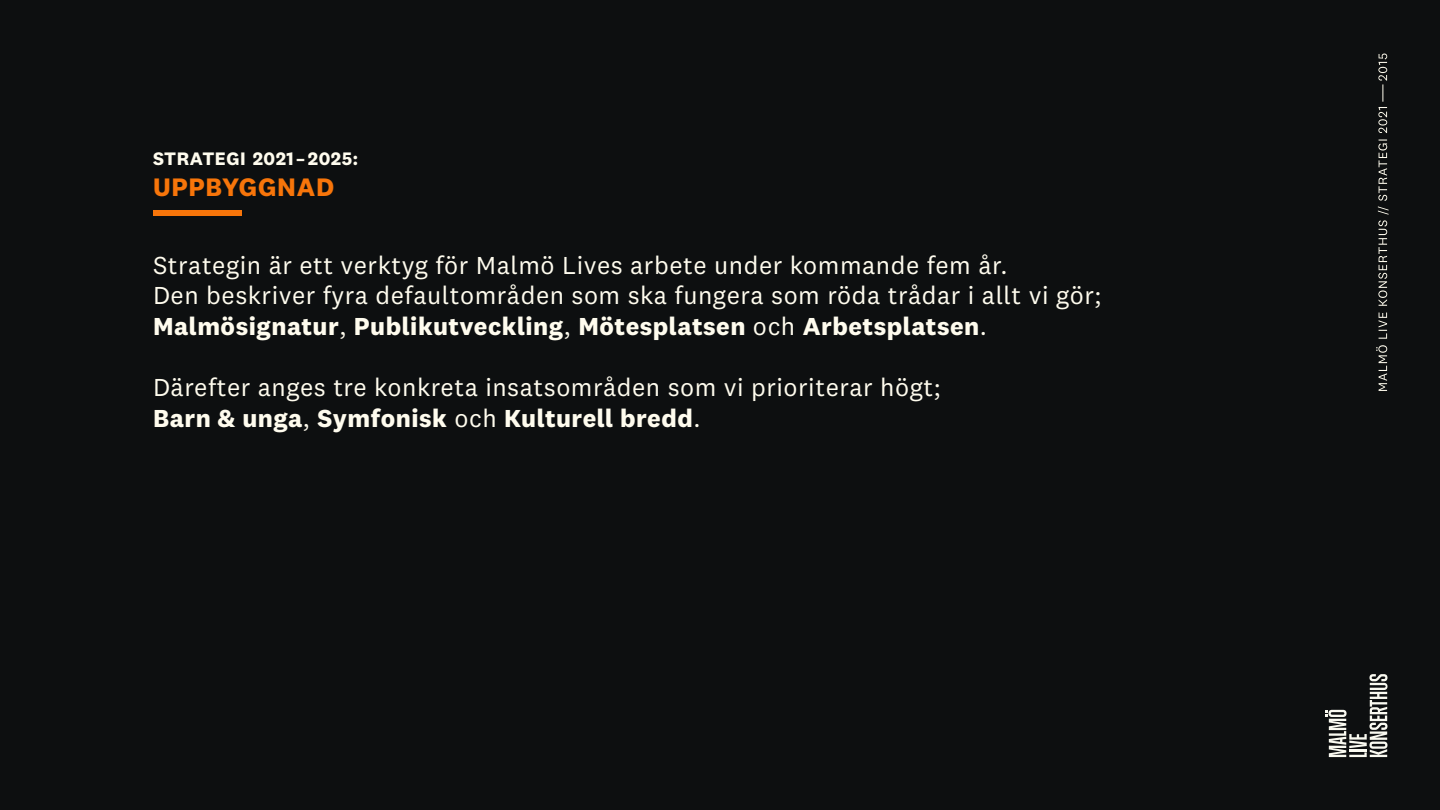
<style>
.page{position:relative;width:1440px;height:810px;background:#0d0f10}
.page>*{position:absolute;margin:0;border:0;box-sizing:border-box;transform-origin:0 0}
.t1{font:700 26.25px "National 2";letter-spacing:.03em;color:#f7750a}
.t2{font:25.5px/30.6px "National 2";letter-spacing:.02em;color:#fffcee}
.t3{font:700 18.75px "National 2";letter-spacing:.03em;color:#fffcee}
.s1{font-weight:700}
</style>
<div class="page">
<svg style="left:1326px;top:674px;width:62px;height:83px"></svg>
<svg style="left:1376px;top:54px;width:13px;height:337px"></svg>
<div style="left:153px;top:211px;width:89px;height:5px;background:#f7750a"></div>
<p class="t3" style="left:153px;top:147px;width:207px">STRATEGI 2021– 2025:</p>
<p class="t1" style="left:153px;top:171px;width:183px">UPPBYGGNAD</p>
<p class="t2" style="left:153px;top:250px;width:950px">Strategin är ett verktyg för Malmö Lives arbete under kommande fem år.<br>Den beskriver fyra defaultområden som ska fungera som röda trådar i allt vi gör;<br><span class="s1">Malmösignatur</span>, <span class="s1">Publikutveckling</span>, <span class="s1">Mötesplatsen</span> och <span class="s1">Arbetsplatsen</span>.</p>
<p class="t2" style="left:153px;top:372px;width:789px">Därefter anges tre konkreta insatsområden som vi prioriterar högt;<br><span class="s1">Barn &amp; unga</span>, <span class="s1">Symfonisk</span> och <span class="s1">Kulturell bredd</span>.</p>
</div>
